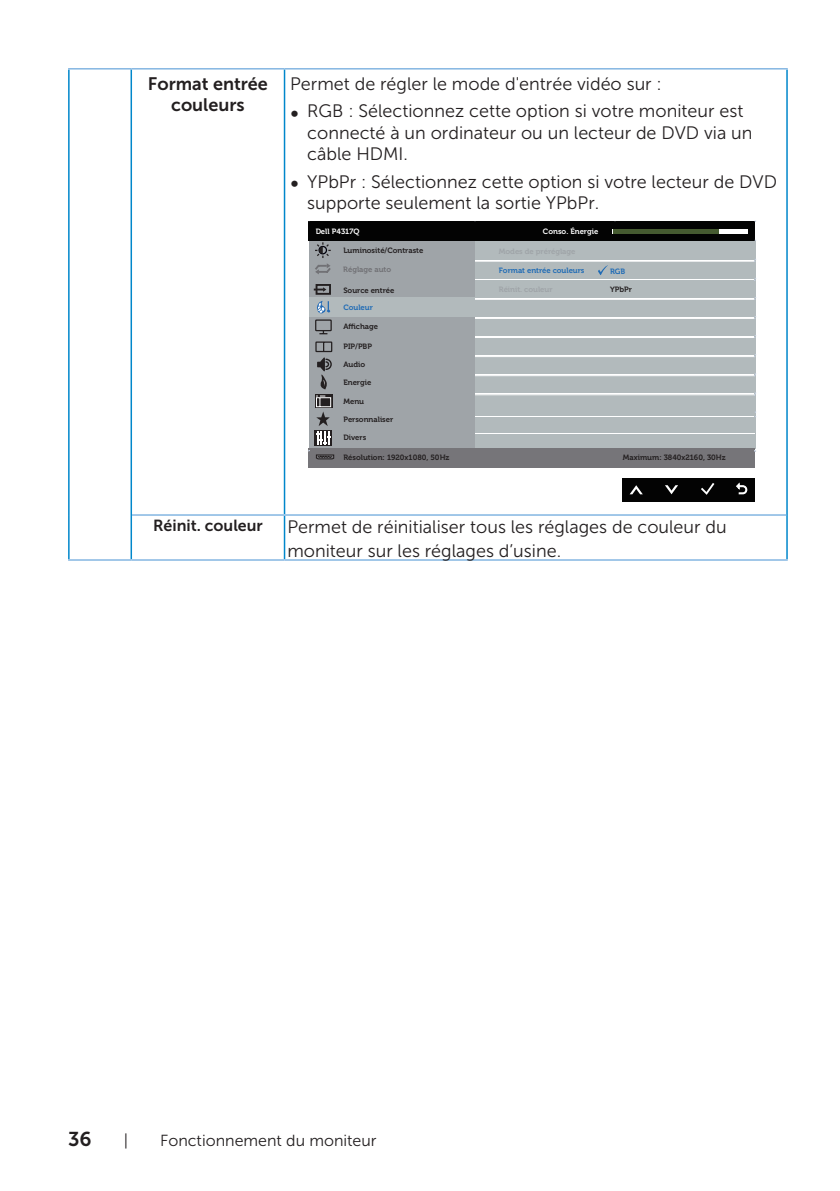
<style>
.page{position:relative;width:840px;height:1191px;background:#fff}
.page>*{position:absolute;margin:0;border:0;box-sizing:border-box;transform-origin:0 0}
.t1{font:20px "Museo Sans For Dell 700";color:#231f20}
.Table_Paragraph{font:18px/21.6px "Museo Sans For Dell 300";color:#231f20}
.text_OSD_table{font:18px "Museo Sans For Dell 300";color:#231f20}
.text_OSD_table-2{font:18px/21.6px "Museo Sans For Dell 700";color:#231f20;text-align:center}
.t2{font:16px "Museo Sans For Dell 300";color:#231f20}
.Table_Paragraph-2{font:16px "Museo Sans For Dell 700";color:#231f20}
.t3{font:700 7.6px "Museo For Dell";color:#231f20}
.t4{font:700 7.6px "Museo For Dell";color:#1f6bb5}
.t5{font:700 7.6px "Museo For Dell";color:#fff}
.t6{font:700 7.6px "Museo For Dell";color:#717175}
</style>
<div class="page">
<hr style="left:68px;top:70px;width:2px;height:445px;background:#0087cb">
<hr style="left:68px;top:515px;width:2px;height:44px;background:#0087cb">
<hr style="left:68px;top:68px;width:63px;height:2px;background:#84b6e2">
<hr style="left:130px;top:70px;width:2px;height:445px;background:#0087cb">
<hr style="left:131px;top:68px;width:153px;height:2px;background:#84b6e2">
<hr style="left:283px;top:70px;width:2px;height:444px;background:#0087cb">
<hr style="left:785px;top:70px;width:2px;height:445px;background:#0087cb">
<hr style="left:284px;top:68px;width:503px;height:2px;background:#84b6e2">
<hr style="left:130px;top:515px;width:2px;height:44px;background:#0087cb">
<hr style="left:132px;top:514px;width:152px;height:2px;background:#84b6e2">
<hr style="left:283px;top:516px;width:2px;height:43px;background:#0087cb">
<hr style="left:785px;top:515px;width:2px;height:44px;background:#0087cb">
<hr style="left:284px;top:514px;width:501px;height:2px;background:#84b6e2">
<hr style="left:68px;top:559px;width:63px;height:2px;background:#84b6e2">
<hr style="left:131px;top:559px;width:153px;height:2px;background:#84b6e2">
<hr style="left:284px;top:559px;width:503px;height:2px;background:#84b6e2">
<div style="left:473px;top:240px;width:282px;height:208px;background:#b2babc"></div>
<hr style="left:473px;top:261px;width:281px;height:1px;background:#fff">
<hr style="left:473px;top:260px;width:281px;height:1px;background:#fff">
<hr style="left:473px;top:279px;width:281px;height:1px;background:#fff">
<hr style="left:473px;top:299px;width:281px;height:1px;background:#fff">
<hr style="left:473px;top:298px;width:281px;height:1px;background:#fff">
<hr style="left:473px;top:318px;width:281px;height:1px;background:#fff">
<hr style="left:473px;top:317px;width:281px;height:1px;background:#fff">
<hr style="left:473px;top:337px;width:281px;height:1px;background:#fff">
<hr style="left:473px;top:336px;width:281px;height:1px;background:#fff">
<hr style="left:473px;top:356px;width:281px;height:1px;background:#fff">
<hr style="left:473px;top:355px;width:281px;height:1px;background:#fff">
<hr style="left:473px;top:375px;width:281px;height:1px;background:#fff">
<hr style="left:473px;top:374px;width:281px;height:1px;background:#fff">
<hr style="left:473px;top:394px;width:281px;height:1px;background:#fff">
<hr style="left:473px;top:393px;width:281px;height:1px;background:#fff">
<hr style="left:473px;top:416px;width:281px;height:1px;background:#fff">
<hr style="left:474px;top:433px;width:280px;height:1px;background:#fff">
<div style="left:309px;top:241px;width:165px;height:19px;background:#9fa4a8"></div>
<div style="left:622px;top:478px;width:132px;height:23px;background:#030303"></div>
<svg style="left:630px;top:485px;width:12px;height:9px"></svg>
<svg style="left:665px;top:485px;width:12px;height:9px"></svg>
<div style="left:308px;top:221px;width:446px;height:20px;background:#030303"></div>
<div style="left:308px;top:259px;width:166px;height:189px;background:#9fa4a8"></div>
<div style="left:308px;top:448px;width:446px;height:19px;background:#767579"></div>
<div style="left:612px;top:229px;width:135px;height:5px;background:#fff"></div>
<div style="left:612px;top:229px;width:106px;height:5px;background:#465b31"></div>
<svg style="left:314px;top:430px;width:17px;height:16px"></svg>
<svg style="left:315px;top:394px;width:17px;height:14px"></svg>
<svg style="left:315px;top:395px;width:16px;height:49px"></svg>
<svg style="left:315px;top:341px;width:18px;height:48px"></svg>
<svg style="left:315px;top:454px;width:19px;height:6px"></svg>
<div style="left:308px;top:298px;width:166px;height:19px;background:#b2babc"></div>
<div style="left:315px;top:284px;width:16px;height:11px;border:2px solid #231f20"></div>
<svg style="left:313px;top:287px;width:13px;height:5px"></svg>
<svg style="left:315px;top:301px;width:17px;height:34px"></svg>
<svg style="left:598px;top:265px;width:9px;height:10px"></svg>
<svg style="left:315px;top:242px;width:16px;height:32px"></svg>
<svg style="left:736px;top:482px;width:11px;height:12px"></svg>
<svg style="left:701px;top:483px;width:14px;height:12px"></svg>
<p class="text_OSD_table-2" style="left:148px;top:73px;width:121px">Format entrée couleurs</p>
<p class="text_OSD_table" style="left:290px;top:74px;width:373px">Permet de régler le mode d'entrée vidéo sur :</p>
<p class="Table_Paragraph" style="left:307px;top:100px;width:446px;text-indent:-17px">∞ RGB : Sélectionnez cette option si votre moniteur est connecté à un ordinateur ou un lecteur de DVD via un câble HDMI.</p>
<p class="Table_Paragraph" style="left:307px;top:171px;width:471px;text-indent:-17px">∞ YPbPr : Sélectionnez cette option si votre lecteur de DVD supporte seulement la sortie YPbPr.</p>
<p class="t5" style="left:315px;top:227px;width:45px">Dell P4317Q</p>
<p class="t5" style="left:542px;top:227px;width:57px">Conso. Énergie</p>
<p class="t3" style="left:343px;top:246px;width:81px">Luminosité/Contraste</p>
<p class="t3" style="left:343px;top:286px;width:52px">Source entrée</p>
<p class="t4" style="left:343px;top:303px;width:31px">Couleur</p>
<p class="t6" style="left:343px;top:265px;width:49px">Réglage auto</p>
<p class="t3" style="left:343px;top:322px;width:36px">Affichage</p>
<p class="t3" style="left:343px;top:342px;width:30px">PIP/PBP</p>
<p class="t3" style="left:343px;top:378px;width:29px">Energie</p>
<p class="t3" style="left:343px;top:397px;width:22px">Menu</p>
<p class="t3" style="left:343px;top:415px;width:51px">Personnaliser</p>
<p class="t3" style="left:343px;top:433px;width:24px">Divers</p>
<p class="t3" style="left:343px;top:360px;width:23px">Audio</p>
<p class="t3" style="left:343px;top:453px;width:107px">Résolution: 1920x1080, 50Hz</p>
<p class="t4" style="left:498px;top:266px;width:87px">Format entrée couleurs</p>
<p class="t4" style="left:609px;top:267px;width:17px">RGB</p>
<p class="t3" style="left:609px;top:285px;width:23px">YPbPr</p>
<p class="t3" style="left:622px;top:453px;width:104px">Maximum: 3840x2160, 30Hz</p>
<p class="Table_Paragraph-2" style="left:153px;top:517px;width:111px">Réinit. couleur</p>
<p class="Table_Paragraph" style="left:287px;top:515px;width:440px;line-height:24px">Permet de réinitialiser tous les réglages de couleur du moniteur sur les réglages d’usine.</p>
<p class="t1" style="left:68px;top:1127px;width:25px">36</p>
<p class="t2" style="left:124px;top:1131px;width:6px">|</p>
<p class="t2" style="left:160px;top:1131px;width:218px">Fonctionnement du moniteur</p>
</div>
